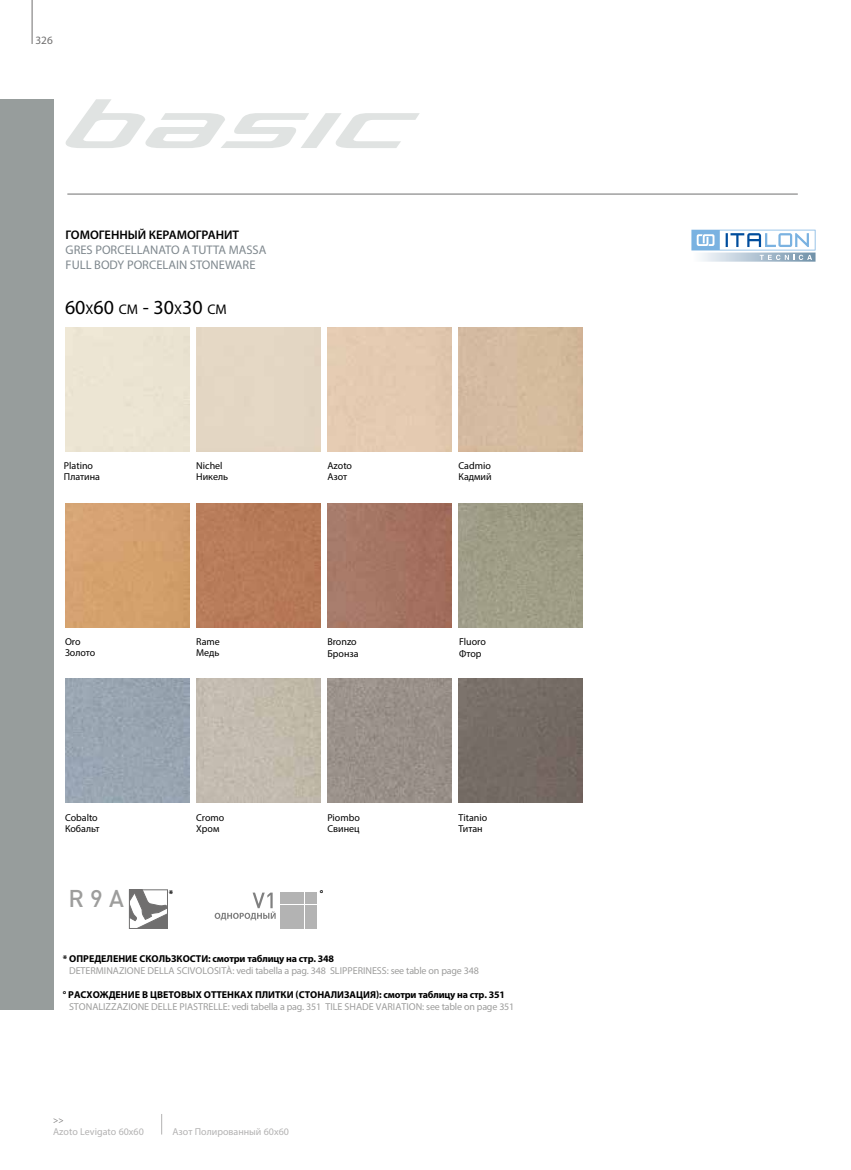
<style>
.page{position:relative;width:851px;height:1170px;background:#fff}
.page>*{position:absolute;margin:0;border:0;box-sizing:border-box;transform-origin:0 0}
.t1{font:500 23.75px "DIN";color:#9d9d9c}
.t2{font:20px "Myriad Pro";color:#000}
.t3{font:12.5px/15px "Myriad Pro";color:#7f888e}
.t4{font:600 12.5px "Myriad Pro";color:#000}
.t5{font:11.25px "Myriad Pro";color:#706f6f}
.t6{font:10px "Myriad Pro";color:#9d9d9c}
.t7{font:10px/11.2px "Myriad Pro";color:#000}
.t8{font:700 10px "Myriad Pro";color:#000}
.t9{font:10px "Myriad Pro";color:#b3b2b2}
.t10{font:8.75px "Myriad Pro";color:#706f6f}
.s1{font-size:14px}
</style>
<div class="page">
<div style="left:0;top:99px;width:53px;height:910px;background:#979d9c"></div>
<hr style="left:67px;top:194px;width:730px;height:1px;background:#706f6f">
<svg style="left:161px;top:1114px;width:1px;height:20px"></svg>
<svg style="left:66px;top:99px;width:353px;height:49px"></svg>
<svg style="left:691px;top:230px;width:124px;height:32px"></svg>
<svg style="left:131px;top:891px;width:35px;height:35px"></svg>
<div style="left:129px;top:889px;width:39px;height:39px;border:1px solid #706f6f"></div>
<img style="left:327px;top:503px;width:124px;height:124px">
<img style="left:458px;top:503px;width:124px;height:124px">
<img style="left:65px;top:503px;width:124px;height:124px">
<div style="left:196px;top:503px;width:124px;height:124px;background:#b77a58"></div>
<div style="left:65px;top:678px;width:124px;height:124px;background:#99a5b1"></div>
<img style="left:196px;top:678px;width:124px;height:124px">
<img style="left:327px;top:678px;width:124px;height:124px">
<div style="left:458px;top:678px;width:124px;height:124px;background:#756b65"></div>
<div style="left:279px;top:892px;width:12px;height:12px;background:#b3b3b3"></div>
<div style="left:292px;top:892px;width:12px;height:12px;background:#b3b3b3"></div>
<div style="left:305px;top:892px;width:11px;height:12px;background:#b3b3b3"></div>
<div style="left:279px;top:904px;width:12px;height:12px;background:#b3b3b3"></div>
<div style="left:292px;top:904px;width:12px;height:12px;background:#b3b3b3"></div>
<div style="left:305px;top:904px;width:11px;height:12px;background:#b3b3b3"></div>
<div style="left:279px;top:917px;width:12px;height:12px;background:#b3b3b3"></div>
<div style="left:292px;top:917px;width:12px;height:12px;background:#b3b3b3"></div>
<div style="left:305px;top:917px;width:11px;height:12px;background:#b3b3b3"></div>
<svg style="left:214px;top:892px;width:61px;height:28px"></svg>
<hr style="left:32px;top:0;width:1px;height:44px;background:#706f6f">
<p class="t5" style="left:35px;top:33px;width:19px">326</p>
<p class="t4" style="left:66px;top:227px;width:175px">ГОМОГЕННЫЙ КЕРАМОГРАНИТ</p>
<p class="t3" style="left:66px;top:242px;width:202px">GRES PORCELLANATO A TUTTA MASSA<br>FULL BODY PORCELAIN STONEWARE</p>
<h2 class="t2" style="left:65px;top:295px;width:163px">60<span class="s1">X</span>60 <span class="s1">CM</span> - 30<span class="s1">X</span>30 <span class="s1">CM</span></h2>
<p class="t7" style="left:64px;top:460px;width:38px">Platino<br>Платина</p>
<p class="t7" style="left:196px;top:460px;width:33px">Nichel<br>Никель</p>
<p class="t7" style="left:65px;top:635px;width:32px">Oro<br>Золото</p>
<p class="t7" style="left:196px;top:635px;width:25px">Rame<br>Медь</p>
<p class="t7" style="left:327px;top:460px;width:26px">Azoto<br>Азот</p>
<p class="t7" style="left:458px;top:460px;width:35px">Cadmio<br>Кадмий</p>
<p class="t7" style="left:327px;top:636px;width:33px">Bronzo<br>Бронза</p>
<p class="t7" style="left:459px;top:636px;width:28px">Fluoro<br>Фтор</p>
<p class="t7" style="left:65px;top:811px;width:36px">Cobalto<br>Кобальт</p>
<p class="t7" style="left:196px;top:811px;width:30px">Cromo<br>Хром</p>
<p class="t7" style="left:327px;top:811px;width:34px">Piombo<br>Свинец</p>
<p class="t7" style="left:458px;top:811px;width:30px">Titanio<br>Титан</p>
<h1 class="t1" style="left:68px;top:882px;width:57px">R 9 A</h1>
<p class="t8" style="left:169px;top:887px;width:6px">*</p>
<p class="t8" style="left:320px;top:887px;width:5px">°</p>
<p class="t8" style="left:63px;top:952px;width:273px">* ОПРЕДЕЛЕНИЕ СКОЛЬЗКОСТИ: смотри таблицу на стр. 348</p>
<p class="t6" style="left:69px;top:964px;width:411px">DETERMINAZIONE DELLA SCIVOLOSITÀ: vedi tabella a pag. 348 SLIPPERINESS: see table on page 348</p>
<p class="t8" style="left:63px;top:988px;width:444px">° РАСХОЖДЕНИЕ В ЦВЕТОВЫХ ОТТЕНКАХ ПЛИТКИ (СТОНАЛИЗАЦИЯ): смотри таблицу на стр. 351</p>
<p class="t6" style="left:69px;top:1000px;width:446px">STONALIZZAZIONE DELLE PIASTRELLE: vedi tabella a pag. 351 TILE SHADE VARIATION: see table on page 351</p>
<p class="t10" style="left:53px;top:1114px;width:12px">&gt;&gt;</p>
<p class="t9" style="left:53px;top:1124px;width:92px">Azoto Levigato 60x60</p>
<p class="t9" style="left:172px;top:1124px;width:118px">Азот Полированный 60x60</p>
</div>
